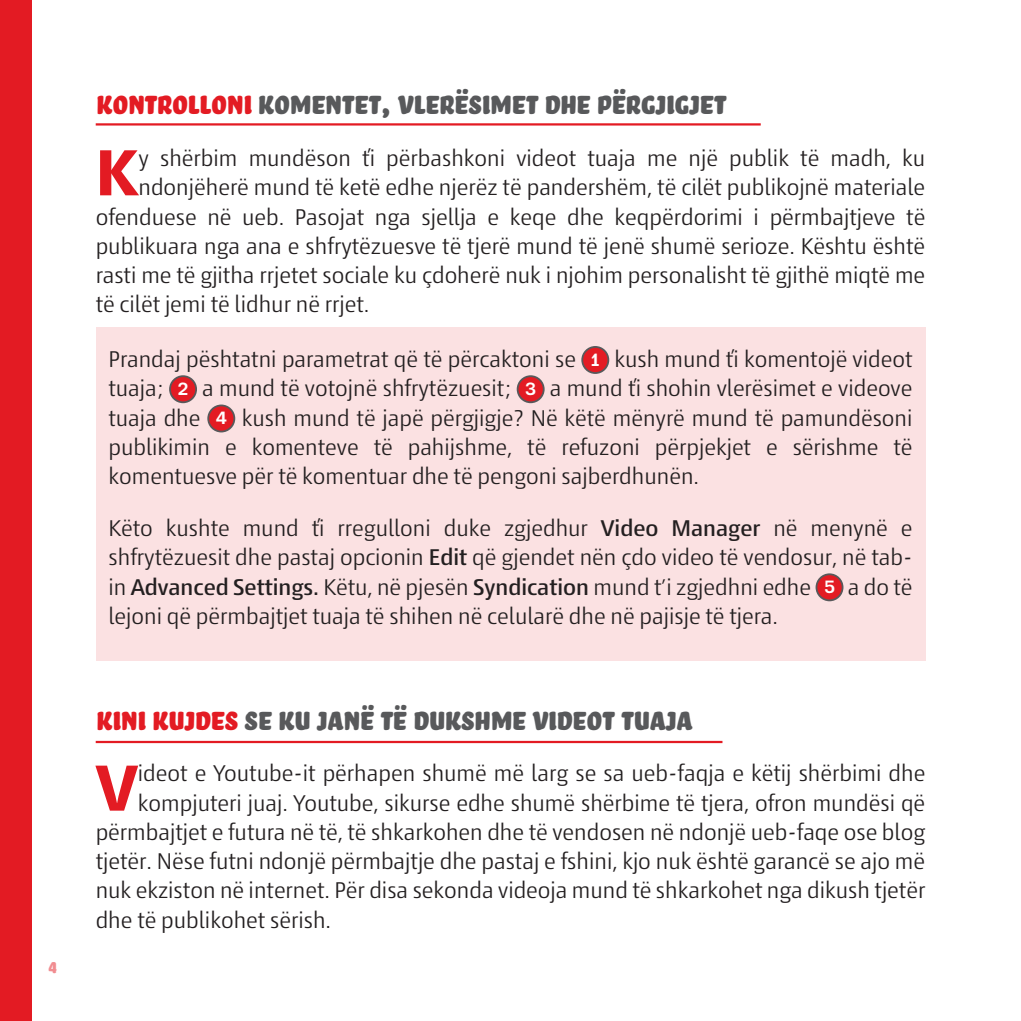
<style>
.page{position:relative;width:1021px;height:1021px;background:#fff}
.page>*{position:absolute;margin:0;border:0;box-sizing:border-box;transform-origin:0 0}
.t1{font:700 64.35px "Den Haag Nova";color:#e31b23}
.t2{font:33.75px "Bello Pro mk";color:#58595b}
.t3{font:300 22.5px/29.2px "Den Haag Nova";color:#231f20;text-align:justify}
.t4{font:20.25px "Bello Pro mk";color:#f18d91}
.s1{color:#e31b23}
.s2{font-family:"alter 70";font-weight:400;font-size:18px;color:#fff}
.s3{font-weight:500}
</style>
<div class="page">
<div style="left:0;top:0;width:32px;height:1020px;background:#e31b23"></div>
<div style="left:96px;top:327px;width:829px;height:333px;background:#fbe1e2"></div>
<hr style="left:96px;top:123px;width:664px;height:2px;background:#e31b23">
<div style="left:582px;top:347px;width:26px;height:26px;background:#e31b23;border-radius:50%"></div>
<div style="left:581px;top:346px;width:28px;height:28px;border:2px solid #58595b;border-radius:50%"></div>
<div style="left:170px;top:376px;width:26px;height:26px;background:#e31b23;border-radius:50%"></div>
<div style="left:169px;top:375px;width:28px;height:28px;border:2px solid #58595b;border-radius:50%"></div>
<div style="left:517px;top:376px;width:26px;height:26px;background:#e31b23;border-radius:50%"></div>
<div style="left:516px;top:375px;width:28px;height:28px;border:2px solid #58595b;border-radius:50%"></div>
<div style="left:208px;top:405px;width:26px;height:26px;background:#e31b23;border-radius:50%"></div>
<div style="left:207px;top:404px;width:28px;height:28px;border:2px solid #58595b;border-radius:50%"></div>
<div style="left:816px;top:574px;width:26px;height:26px;background:#e31b23;border-radius:50%"></div>
<div style="left:815px;top:573px;width:28px;height:28px;border:2px solid #58595b;border-radius:50%"></div>
<hr style="left:96px;top:740px;width:626px;height:3px;background:#e31b23">
<p class="t4" style="left:48px;top:950px;width:10px">4</p>
<h2 class="t2" style="left:96px;top:77px;width:631px"><span class="s1">Kontrolloni</span> komentet, vlerësimet dhe përgjigjet</h2>
<h1 class="t1" style="left:96px;top:125px;width:44px">K</h1>
<p class="t3" style="left:138px;top:142px;width:788px">y shërbim mundëson ťi përbashkoni videot tuaja me një publik të madh, ku</p>
<p class="t3" style="left:138px;top:172px;width:788px">ndonjëherë mund të ketë edhe njerëz të pandershëm, të cilët publikojnë materiale</p>
<p class="t3" style="left:96px;top:201px;width:831px">ofenduese në ueb. Pasojat nga sjellja e keqe dhe keqpërdorimi i përmbajtjeve të</p>
<p class="t3" style="left:96px;top:230px;width:831px">publikuara nga ana e shfrytëzuesve të tjerë mund të jenë shumë serioze. Kështu është</p>
<p class="t3" style="left:96px;top:259px;width:831px">rasti me të gjitha rrjetet sociale ku çdoherë nuk i njohim personalisht të gjithë miqtë me</p>
<p class="t3" style="left:96px;top:289px;width:275px">të cilët jemi të lidhur në rrjet.</p>
<p class="t3" style="left:108px;top:343px;width:805px">Prandaj pështatni parametrat që të përcaktoni se <span class="s2">1</span> kush mund ťi komentojë videot tuaja; <span class="s2">2</span> a mund të votojnë shfrytëzuesit; <span class="s2">3</span> a mund ťi shohin vlerësimet e videove tuaja dhe <span class="s2">4</span> kush mund të japë përgjigje? Në këtë mënyrë mund të pamundësoni publikimin e komenteve të pahijshme, të refuzoni përpjekjet e sërishme të komentuesve për të komentuar dhe të pengoni sajberdhunën.</p>
<p class="t3" style="left:108px;top:512px;width:805px">Këto kushte mund ťi rregulloni duke zgjedhur <span class="s3">Video Manager</span> në menynë e shfrytëzuesit dhe pastaj opcionin <span class="s3">Edit</span> që gjendet nën çdo video të vendosur, në tab&shy;in <span class="s3">Advanced Settings.</span> Këtu, në pjesën <span class="s3">Syndication</span> mund t’i zgjedhni edhe <span class="s2">5</span> a do të lejoni që përmbajtjet tuaja të shihen në celularë dhe në pajisje të tjera.</p>
<h2 class="t2" style="left:96px;top:692px;width:597px"><span class="s1">Kini kujdes</span> se ku janë të dukshme videot tuaja</h2>
<h1 class="t1" style="left:96px;top:740px;width:44px">V</h1>
<p class="t3" style="left:138px;top:757px;width:789px">ideot e Youtube-it përhapen shumë më larg se sa ueb-faqja e këtij shërbimi dhe</p>
<p class="t3" style="left:138px;top:787px;width:788px">kompjuteri juaj. Youtube, sikurse edhe shumë shërbime të tjera, ofron mundësi që</p>
<p class="t3" style="left:96px;top:816px;width:831px">përmbajtjet e futura në të, të shkarkohen dhe të vendosen në ndonjë ueb-faqe ose blog</p>
<p class="t3" style="left:96px;top:845px;width:831px">tjetër. Nëse futni ndonjë përmbajtje dhe pastaj e fshini, kjo nuk është garancë se ajo më</p>
<p class="t3" style="left:96px;top:874px;width:831px">nuk ekziston në internet. Për disa sekonda videoja mund të shkarkohet nga dikush tjetër</p>
<p class="t3" style="left:96px;top:904px;width:237px">dhe të publikohet sërish.</p>
</div>
